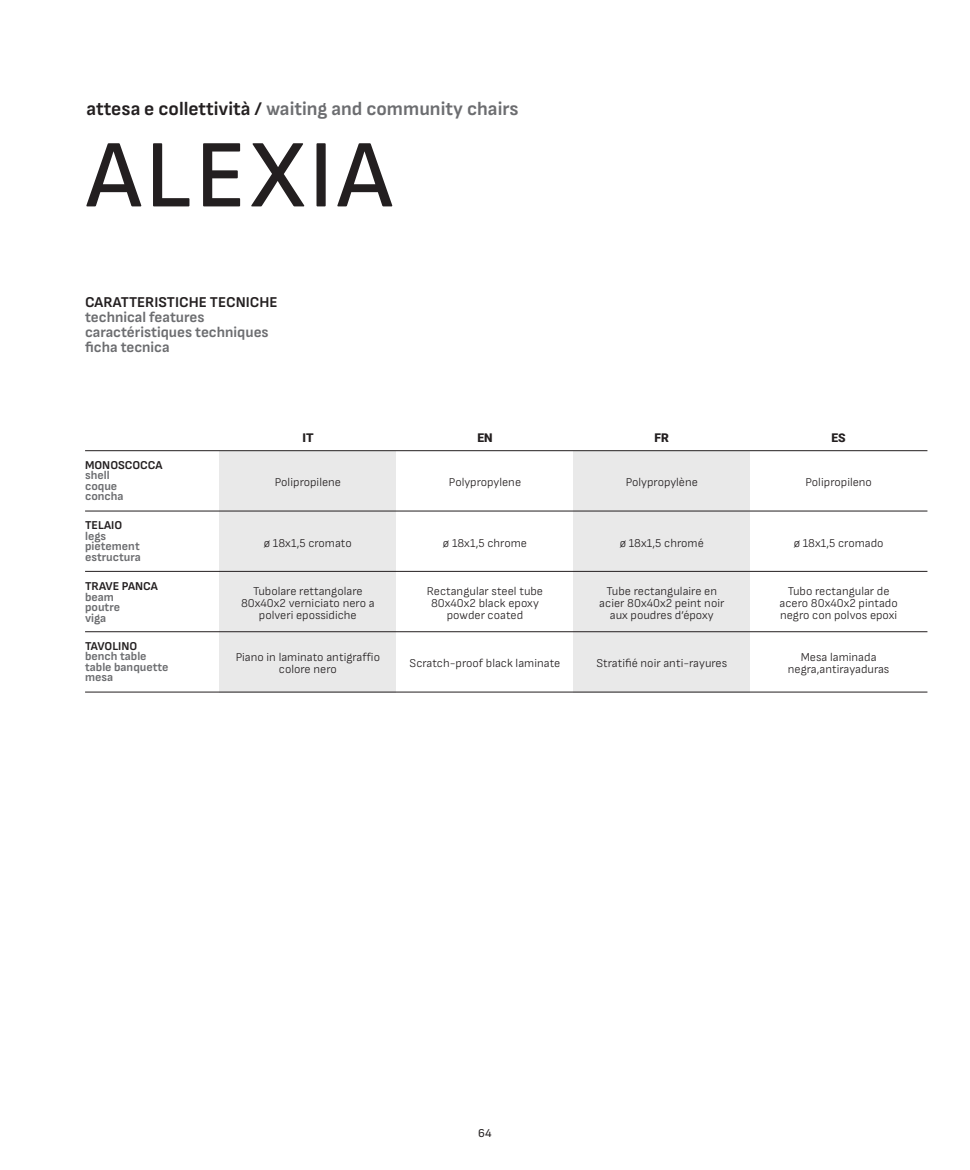
<style>
.page{position:relative;width:970px;height:1170px;background:#fff}
.page>*{position:absolute;margin:0;border:0;box-sizing:border-box;transform-origin:0 0}
.t1{font:500 96.45px "Sofia Sans";letter-spacing:.04em;color:#231f20}
.t2{font:700 19.35px "Sofia Sans";color:#6c6d70}
.t3{font:700 15px "Sofia Sans";color:#6c6d70}
.t4{font:700 15px "Sofia Sans";color:#231f20}
.t5{font:300 12px "Sofia Sans";color:#231f20}
.t6{font:700 12px "Sofia Sans";color:#6c6d70}
.t7{font:700 12px "Sofia Sans";color:#231f20}
.t8{font:900 12px "Roboto";color:#231f20}
.t9{font:12px "Sofia Sans";color:#231f20}
.s1{color:#231f20}
</style>
<div class="page">
<div style="left:219px;top:450px;width:177px;height:242px;background:#e9e9e9"></div>
<div style="left:573px;top:451px;width:177px;height:242px;background:#e9e9e9"></div>
<hr style="left:85px;top:450px;width:842px;height:1px;background:#231f20">
<hr style="left:85px;top:510px;width:842px;height:1px;background:#231f20">
<hr style="left:85px;top:571px;width:842px;height:1px;background:#231f20">
<hr style="left:85px;top:631px;width:842px;height:1px;background:#231f20">
<hr style="left:85px;top:691px;width:842px;height:1px;background:#231f20">
<p class="t2" style="left:86px;top:97px;width:433px"><span class="s1">attesa e collettività /</span> waiting and community chairs</p>
<p class="t1" style="left:86px;top:119px;width:307px">ALEXIA</p>
<p class="t4" style="left:85px;top:293px;width:194px">CARATTERISTICHE TECNICHE</p>
<p class="t3" style="left:85px;top:308px;width:121px">technical features</p>
<p class="t3" style="left:85px;top:323px;width:185px">caractéristiques techniques</p>
<p class="t3" style="left:85px;top:338px;width:86px">ficha tecnica</p>
<p class="t7" style="left:85px;top:457px;width:79px">MONOSCOCCA</p>
<p class="t6" style="left:85px;top:468px;width:26px">shell</p>
<p class="t6" style="left:85px;top:478px;width:34px">coque</p>
<p class="t6" style="left:85px;top:489px;width:40px">concha</p>
<p class="t7" style="left:85px;top:518px;width:39px">TELAIO</p>
<p class="t6" style="left:85px;top:529px;width:23px">legs</p>
<p class="t6" style="left:85px;top:539px;width:56px">pietement</p>
<p class="t6" style="left:85px;top:550px;width:57px">estructura</p>
<p class="t7" style="left:85px;top:579px;width:74px">TRAVE PANCA</p>
<p class="t6" style="left:85px;top:589px;width:30px">beam</p>
<p class="t6" style="left:85px;top:600px;width:36px">poutre</p>
<p class="t6" style="left:85px;top:610px;width:23px">viga</p>
<p class="t7" style="left:85px;top:639px;width:54px">TAVOLINO</p>
<p class="t6" style="left:85px;top:649px;width:63px">bench table</p>
<p class="t6" style="left:85px;top:660px;width:85px">table banquette</p>
<p class="t6" style="left:85px;top:670px;width:30px">mesa</p>
<p class="t8" style="left:302px;top:429px;width:13px">IT</p>
<p class="t8" style="left:477px;top:429px;width:17px">EN</p>
<p class="t8" style="left:654px;top:429px;width:16px">FR</p>
<p class="t8" style="left:831px;top:429px;width:16px">ES</p>
<p class="t5" style="left:275px;top:475px;width:68px">Polipropilene</p>
<p class="t5" style="left:449px;top:475px;width:74px">Polypropylene</p>
<p class="t5" style="left:625px;top:475px;width:74px">Polypropylène</p>
<p class="t5" style="left:805px;top:475px;width:68px">Polipropileno</p>
<p class="t5" style="left:264px;top:536px;width:89px">ø 18x1,5 cromato</p>
<p class="t5" style="left:253px;top:584px;width:111px">Tubolare rettangolare</p>
<p class="t5" style="left:241px;top:596px;width:135px">80x40x2 verniciato nero a</p>
<p class="t5" style="left:259px;top:608px;width:99px">polveri epossidiche</p>
<p class="t5" style="left:236px;top:650px;width:146px">Piano in laminato antigraffio</p>
<p class="t5" style="left:279px;top:662px;width:59px">colore nero</p>
<p class="t5" style="left:443px;top:536px;width:86px">ø 18x1,5 chrome</p>
<p class="t5" style="left:427px;top:584px;width:118px">Rectangular steel tube</p>
<p class="t5" style="left:431px;top:596px;width:109px">80x40x2 black epoxy</p>
<p class="t5" style="left:447px;top:608px;width:78px">powder coated</p>
<p class="t5" style="left:409px;top:656px;width:152px">Scratch-proof black laminate</p>
<p class="t5" style="left:619px;top:536px;width:86px">ø 18x1,5 chromé</p>
<p class="t5" style="left:606px;top:584px;width:112px">Tube rectangulaire en</p>
<p class="t5" style="left:599px;top:596px;width:126px">acier 80x40x2 peint noir</p>
<p class="t5" style="left:609px;top:608px;width:105px">aux poudres d’époxy</p>
<p class="t5" style="left:596px;top:656px;width:132px">Stratifié noir anti-rayures</p>
<p class="t5" style="left:793px;top:536px;width:91px">ø 18x1,5 cromado</p>
<p class="t5" style="left:787px;top:584px;width:103px">Tubo rectangular de</p>
<p class="t5" style="left:779px;top:596px;width:120px">acero 80x40x2 pintado</p>
<p class="t5" style="left:780px;top:608px;width:119px">negro con polvos epoxi</p>
<p class="t5" style="left:800px;top:650px;width:77px">Mesa laminada</p>
<p class="t5" style="left:787px;top:662px;width:103px">negra,antirayaduras</p>
<p class="t9" style="left:478px;top:1126px;width:15px">64</p>
</div>
